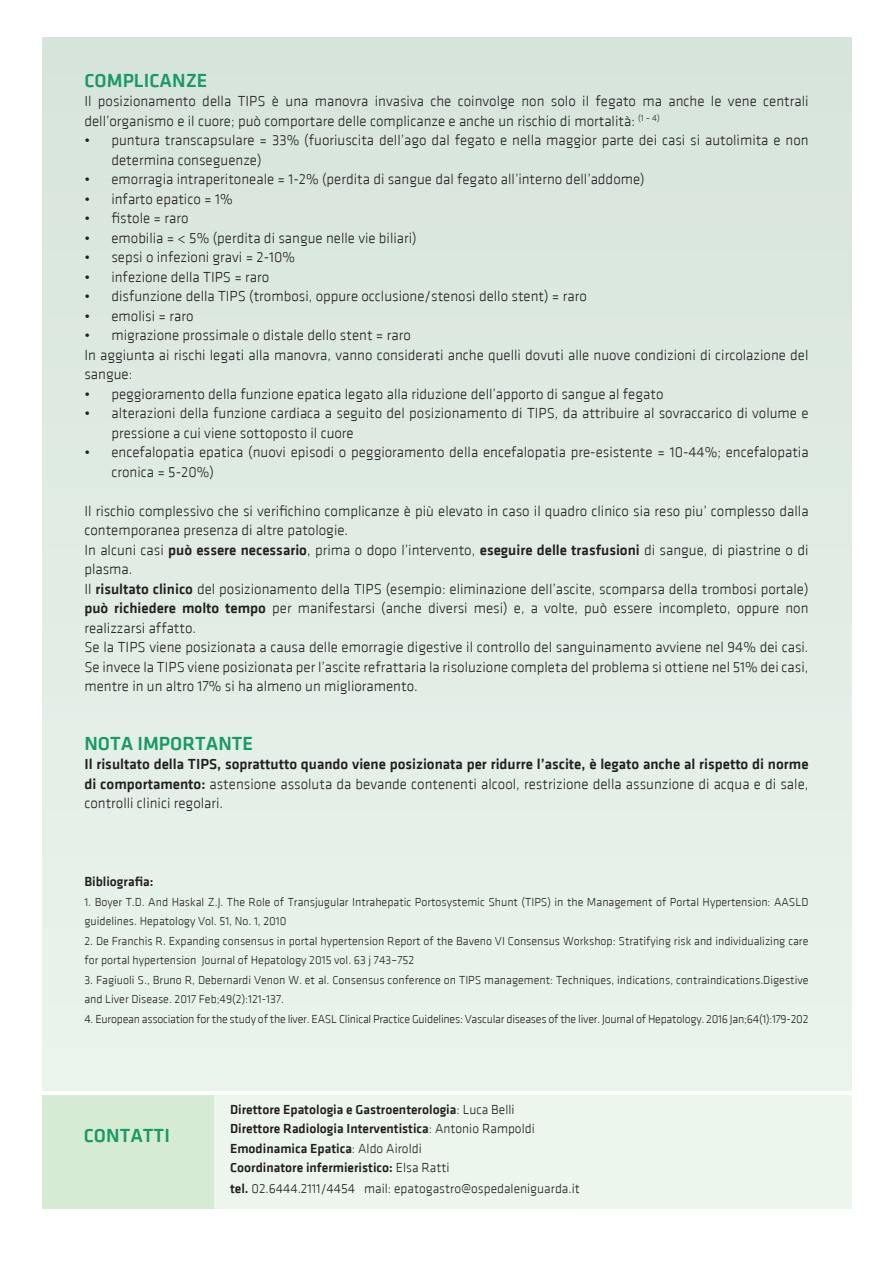
<style>
.page{position:relative;width:893px;height:1263px;background:#fff}
.page>*{position:absolute;margin:0;border:0;box-sizing:border-box;transform-origin:0 0}
.t1{font:500 19.5px "KLAVIKA";color:#179a64}
.t2{font:300 15px/19.5px "KLAVIKA";color:#231f20}
.t3{font:500 15px/19.5px "KLAVIKA";color:#231f20;text-align:justify}
.t4{font:500 13.5px "KLAVIKA";color:#231f20}
.t5{font:300 13.5px "KLAVIKA";color:#231f20}
.t6{font:300 12px/19.5px "KLAVIKA";color:#231f20}
.t7{font:300 12px "KLAVIKA";letter-spacing:-.02em;color:#231f20}
.s1{font-weight:500}
.s2{font-weight:300}
</style>
<div class="page">
<div style="left:43px;top:37px;width:808px;height:1054px;background:#e0ece4"></div>
<div style="left:214px;top:1095px;width:637px;height:114px;background:#ecf6ed"></div>
<div style="left:42px;top:1095px;width:172px;height:114px;background:#d6ebd4"></div>
<p class="t1" style="left:84px;top:70px;width:124px">COMPLICANZE</p>
<p class="t2" style="left:84px;top:92px;width:726px">Il posizionamento della TIPS è una manovra invasiva che coinvolge non solo il fegato ma anche le vene centrali dell’organismo e il cuore; può comportare delle complicanze e anche un rischio di mortalità: <sup>(1</sup> <sup>–</sup> <sup>4)</sup></p>
<p class="t2" style="left:111px;top:131px;width:699px;text-indent:-27px">• puntura transcapsulare = 33% (fuoriuscita dell’ago dal fegato e nella maggior parte dei casi si autolimita e non determina conseguenze)</p>
<p class="t2" style="left:84px;top:170px;width:562px">• emorragia intraperitoneale = 1-2% (perdita di sangue dal fegato all’interno dell’addome)</p>
<p class="t2" style="left:84px;top:189px;width:150px">• infarto epatico = 1%</p>
<p class="t2" style="left:84px;top:209px;width:106px">• fistole = raro</p>
<p class="t2" style="left:84px;top:228px;width:334px">• emobilia = &lt; 5% (perdita di sangue nelle vie biliari)</p>
<p class="t2" style="left:84px;top:248px;width:212px">• sepsi o infezioni gravi = 2-10%</p>
<p class="t2" style="left:84px;top:267px;width:186px">• infezione della TIPS = raro</p>
<p class="t2" style="left:84px;top:287px;width:504px">• disfunzione della TIPS (trombosi, oppure occlusione/stenosi dello stent) = raro</p>
<p class="t2" style="left:84px;top:306px;width:111px">• emolisi = raro</p>
<p class="t2" style="left:84px;top:326px;width:328px">• migrazione prossimale o distale dello stent = raro</p>
<p class="t2" style="left:84px;top:345px;width:726px">In aggiunta ai rischi legati alla manovra, vanno considerati anche quelli dovuti alle nuove condizioni di circolazione del sangue:</p>
<p class="t2" style="left:84px;top:384px;width:581px">• peggioramento della funzione epatica legato alla riduzione dell’apporto di sangue al fegato</p>
<p class="t2" style="left:111px;top:404px;width:699px;text-indent:-27px">• alterazioni della funzione cardiaca a seguito del posizionamento di TIPS, da attribuire al sovraccarico di volume e pressione a cui viene sottoposto il cuore</p>
<p class="t2" style="left:111px;top:443px;width:699px;text-indent:-27px">• encefalopatia epatica (nuovi episodi o peggioramento della encefalopatia pre-esistente = 10-44%; encefalopatia cronica = 5-20%)</p>
<p class="t2" style="left:84px;top:501px;width:726px">Il rischio complessivo che si verifichino complicanze è più elevato in caso il quadro clinico sia reso piu’ complesso dalla contemporanea presenza di altre patologie.</p>
<p class="t2" style="left:84px;top:540px;width:726px">In alcuni casi <span class="s1">può essere necessario</span>, prima o dopo l’intervento, <span class="s1">eseguire delle trasfusioni</span> di sangue, di piastrine o di plasma.</p>
<p class="t2" style="left:84px;top:579px;width:726px;text-align:justify">Il <span class="s1">risultato clinico</span> del posizionamento della TIPS (esempio: eliminazione dell’ascite, scomparsa della trombosi portale) <span class="s1">può richiedere molto tempo</span> per manifestarsi (anche diversi mesi) e, a volte, può essere incompleto, oppure non realizzarsi affatto.</p>
<p class="t2" style="left:84px;top:638px;width:726px;text-align:justify">Se la TIPS viene posizionata a causa delle emorragie digestive il controllo del sanguinamento avviene nel 94% dei casi.<br>Se invece la TIPS viene posizionata per l’ascite refrattaria la risoluzione completa del problema si ottiene nel 51% dei casi, mentre in un altro 17% si ha almeno un miglioramento.</p>
<p class="t1" style="left:84px;top:733px;width:170px">NOTA IMPORTANTE</p>
<p class="t3" style="left:84px;top:755px;width:726px">Il risultato della TIPS, soprattutto quando viene posizionata per ridurre l’ascite, è legato anche al rispetto di norme di comportamento: <span class="s2">astensione assoluta da bevande contenenti alcool, restrizione della assunzione di acqua e di sale, controlli clinici regolari.</span></p>
<p class="t4" style="left:84px;top:875px;width:71px">Bibliografia:</p>
<p class="t6" style="left:84px;top:892px;width:726px">1. Boyer T.D. And Haskal Z.J. The Role of Transjugular Intrahepatic Portosystemic Shunt (TIPS) in the Management of Portal Hypertension: AASLD guidelines. Hepatology Vol. 51, No. 1, 2010</p>
<p class="t6" style="left:84px;top:931px;width:725px">2. De Franchis R. Expanding consensus in portal hypertension Report of the Baveno VI Consensus Workshop: Stratifying risk and individualizing care for portal hypertension Journal of Hepatology 2015 vol. 63 j 743–752</p>
<p class="t6" style="left:84px;top:970px;width:726px">3. Fagiuoli S., Bruno R, Debernardi Venon W. et al. Consensus conference on TIPS management: Techniques, indications, contraindications.Digestive and Liver Disease. 2017 Feb;49(2):121-137.</p>
<p class="t7" style="left:84px;top:1013px;width:726px">4. European association for the study of the liver. EASL Clinical Practice Guidelines: Vascular diseases of the liver. Journal of Hepatology. 2016 Jan;64(1):179-202</p>
<p class="t1" style="left:84px;top:1125px;width:88px">CONTATTI</p>
<p class="t4" style="left:230px;top:1102px;width:286px">Direttore Epatologia e Gastroenterologia<span class="s2">: Luca Belli</span></p>
<p class="t4" style="left:230px;top:1121px;width:306px">Direttore Radiologia Interventistica<span class="s2">: Antonio Rampoldi</span></p>
<p class="t4" style="left:230px;top:1141px;width:193px">Emodinamica Epatica<span class="s2">: Aldo Airoldi</span></p>
<p class="t4" style="left:230px;top:1160px;width:221px">Coordinatore infermieristico: <span class="s2">Elsa Ratti</span></p>
<p class="t5" style="left:230px;top:1182px;width:351px"><span class="s1">tel.</span> 02.6444.2111/4454 mail: epatogastro@ospedaleniguarda.it</p>
</div>
